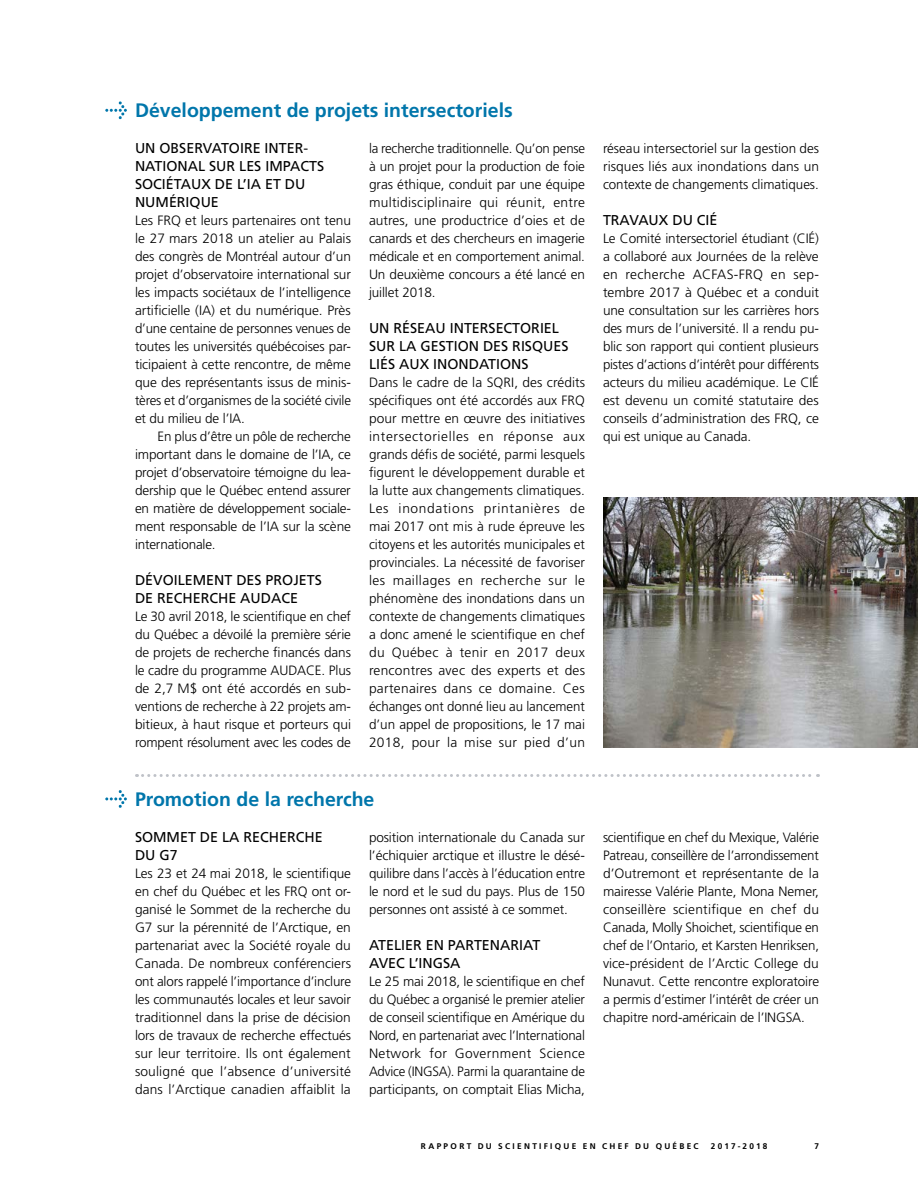
<style>
.page{position:relative;width:918px;height:1188px;background:#fff}
.page>*{position:absolute;margin:0;border:0;box-sizing:border-box;transform-origin:0 0}
.t1{font:700 19.5px "Frutiger LT Std";color:#0076ab}
.t2{font:14.25px/18px "Frutiger LT Std";color:#000}
.t3{font:300 13.5px/18px "Frutiger LT Std";letter-spacing:-.01em;color:#000;text-align:justify}
.t4{font:700 8.25px "Frutiger LT Std";letter-spacing:.275em;color:#000}
</style>
<div class="page">
<svg style="left:105px;top:101px;width:22px;height:18px"></svg>
<svg style="left:105px;top:790px;width:22px;height:18px"></svg>
<svg style="left:143px;top:774px;width:676px;height:3px"></svg>
<img style="left:603px;top:497px;width:315px;height:251px">
<h1 class="t1" style="left:135px;top:99px;width:379px">Développement de projets intersectoriels</h1>
<p class="t2" style="left:135px;top:139px;width:191px">UN OBSERVATOIRE INTER-<br>NATIONAL SUR LES IMPACTS<br>SOCIÉTAUX DE L’IA ET DU<br>NUMÉRIQUE</p>
<p class="t3" style="left:135px;top:212px;width:218px">Les FRQ et leurs partenaires ont tenu le 27 mars 2018 un atelier au Palais des congrès de Montréal autour d’un projet d’observatoire international sur les impacts sociétaux de l’intelligence artificielle (IA) et du numérique. Près d’une centaine de personnes venues de toutes les universités québécoises par&shy;ticipaient à cette rencontre, de même que des représentants issus de minis&shy;tères et d’organismes de la société civile et du milieu de l’IA.</p>
<p class="t3" style="left:135px;top:428px;width:218px;text-indent:22px">En plus d’être un pôle de recherche important dans le domaine de l’IA, ce projet d’observatoire témoigne du lea&shy;dership que le Québec entend assurer en matière de développement sociale&shy;ment responsable de l’IA sur la scène internationale.</p>
<p class="t2" style="left:135px;top:571px;width:188px">DÉVOILEMENT DES PROJETS<br>DE RECHERCHE AUDACE</p>
<p class="t3" style="left:135px;top:608px;width:218px">Le 30 avril 2018, le scientifique en chef du Québec a dévoilé la première série de projets de recherche financés dans le cadre du programme AUDACE. Plus de 2,7 M$ ont été accordés en sub&shy;ventions de recherche à 22 projets am&shy;bitieux, à haut risque et porteurs qui rompent résolument avec les codes de</p>
<p class="t3" style="left:369px;top:140px;width:218px">la recherche traditionnelle. Qu’on pense à un projet pour la production de foie gras éthique, conduit par une équipe multidisciplinaire qui réunit, entre autres, une productrice d’oies et de canards et des chercheurs en imagerie médicale et en comportement animal.<br>Un deuxième concours a été lancé en juillet 2018.</p>
<p class="t2" style="left:369px;top:319px;width:201px">UN RÉSEAU INTERSECTORIEL<br>SUR LA GESTION DES RISQUES<br>LIÉS AUX INONDATIONS</p>
<p class="t3" style="left:369px;top:374px;width:218px">Dans le cadre de la SQRI, des crédits spécifiques ont été accordés aux FRQ pour mettre en œuvre des initiatives intersectorielles en réponse aux grands défis de société, parmi lesquels figurent le développement durable et la lutte aux changements climatiques.<br>Les inondations printanières de mai 2017 ont mis à rude épreuve les citoyens et les autorités municipales et provinciales. La nécessité de favoriser les maillages en recherche sur le phénomène des inondations dans un contexte de changements climatiques a donc amené le scientifique en chef du Québec à tenir en 2017 deux rencontres avec des experts et des partenaires dans ce domaine. Ces échanges ont donné lieu au lancement d’un appel de propositions, le 17 mai 2018, pour la mise sur pied d’un</p>
<h1 class="t1" style="left:135px;top:788px;width:241px">Promotion de la recherche</h1>
<p class="t2" style="left:135px;top:828px;width:189px">SOMMET DE LA RECHERCHE<br>DU G7</p>
<p class="t3" style="left:135px;top:864px;width:218px">Les 23 et 24 mai 2018, le scientifique en chef du Québec et les FRQ ont or&shy;ganisé le Sommet de la recherche du G7 sur la pérennité de l’Arctique, en partenariat avec la Société royale du Canada. De nombreux conférenciers ont alors rappelé l’importance d’inclure les communautés locales et leur savoir traditionnel dans la prise de décision lors de travaux de recherche effectués sur leur territoire. Ils ont également souligné que l’absence d’université dans l’Arctique canadien affaiblit la</p>
<p class="t3" style="left:369px;top:828px;width:218px">position internationale du Canada sur l’échiquier arctique et illustre le désé&shy;quilibre dans l’accès à l’éducation entre le nord et le sud du pays. Plus de 150 personnes ont assisté à ce sommet.</p>
<p class="t2" style="left:369px;top:936px;width:173px">ATELIER EN PARTENARIAT<br>AVEC L’INGSA</p>
<p class="t3" style="left:369px;top:972px;width:218px">Le 25 mai 2018, le scientifique en chef du Québec a organisé le premier atelier de conseil scientifique en Amérique du Nord, en partenariat avec l’International Network for Government Science Advice (INGSA). Parmi la quarantaine de participants, on comptait Elias Micha,</p>
<p class="t3" style="left:603px;top:140px;width:218px">réseau intersectoriel sur la gestion des risques liés aux inondations dans un contexte de changements climatiques.</p>
<p class="t2" style="left:603px;top:211px;width:116px">TRAVAUX DU CIÉ</p>
<p class="t3" style="left:603px;top:230px;width:218px">Le Comité intersectoriel étudiant (CIÉ) a collaboré aux Journées de la relève en recherche ACFAS-FRQ en sep&shy;tembre 2017 à Québec et a conduit une consultation sur les carrières hors des murs de l’université. Il a rendu pu&shy;blic son rapport qui contient plusieurs pistes d’actions d’intérêt pour différents acteurs du milieu académique. Le CIÉ est devenu un comité statutaire des conseils d’administration des FRQ, ce qui est unique au Canada.</p>
<p class="t3" style="left:603px;top:828px;width:218px">scientifique en chef du Mexique, Valérie Patreau, conseillère de l’arrondissement d’Outremont et représentante de la mairesse Valérie Plante, Mona Nemer, conseillère scientifique en chef du Canada, Molly Shoichet, scientifique en chef de l’Ontario, et Karsten Henriksen, vice-président de l’Arctic College du Nunavut. Cette rencontre exploratoire a permis d’estimer l’intérêt de créer un chapitre nord-américain de l’INGSA.</p>
<p class="t4" style="left:421px;top:1141px;width:279px">RAPPORT DU SCIENTIFIQUE EN CHEF DU QUÉBEC</p>
<p class="t4" style="left:711px;top:1141px;width:58px">2017-2018</p>
<p class="t4" style="left:814px;top:1141px;width:6px">7</p>
</div>
